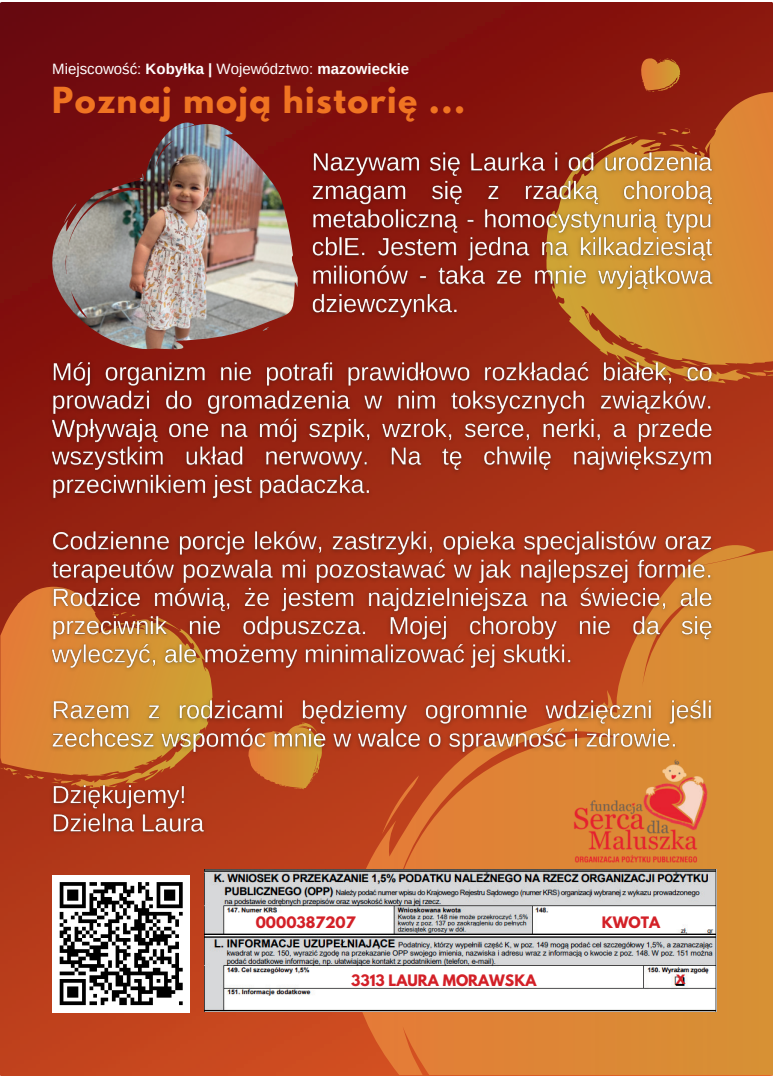
<style>
.page{position:relative;width:773px;height:1077px;background:#fff}
.page>*{position:absolute;margin:0;border:0;box-sizing:border-box;transform-origin:0 0}
.t1{font:700 31.75px "League Spartan";letter-spacing:.045em;color:#f07422}
.t2{font:15px "Arimo";color:#fff}
.t3{font:700 14px "League Spartan";color:#d32027}
.t4{font:700 11.5px "League Spartan";color:#d32027}
.s1{font-weight:700}
</style>
<div class="page">
<img style="left:0;top:3px;width:772px;height:1072px">
<svg style="left:645px;top:91px;width:22px;height:1px"></svg>
<img style="left:641px;top:58px;width:39px;height:33px">
<img style="left:0;top:586px;width:43px;height:202px">
<img style="left:546px;top:92px;width:226px;height:291px">
<img style="left:323px;top:545px;width:449px;height:530px">
<img style="left:204px;top:869px;width:512px;height:142px">
<img style="left:43px;top:355px;width:677px;height:487px">
<img style="left:52px;top:122px;width:245px;height:227px">
<img style="left:564px;top:759px;width:152px;height:103px">
<img style="left:305px;top:145px;width:416px;height:182px">
<div style="left:52px;top:874px;width:138px;height:138px;background:#fff"></div>
<svg style="left:59px;top:882px;width:124px;height:124px"></svg>
<p class="t2" style="left:52px;top:59px;width:358px">Miejscowość: <span class="s1">Kobyłka |</span> Województwo: <span class="s1">mazowieckie</span></p>
<h1 class="t1" style="left:52px;top:75px;width:414px">Poznaj moją historię ...</h1>
<p class="t3" style="left:256px;top:911px;width:101px">0000387207</p>
<p class="t3" style="left:602px;top:911px;width:60px">KWOTA</p>
<p class="t3" style="left:351px;top:969px;width:187px">3313 LAURA MORAWSKA</p>
<p class="t4" style="left:676px;top:970px;width:11px">X</p>
</div>
